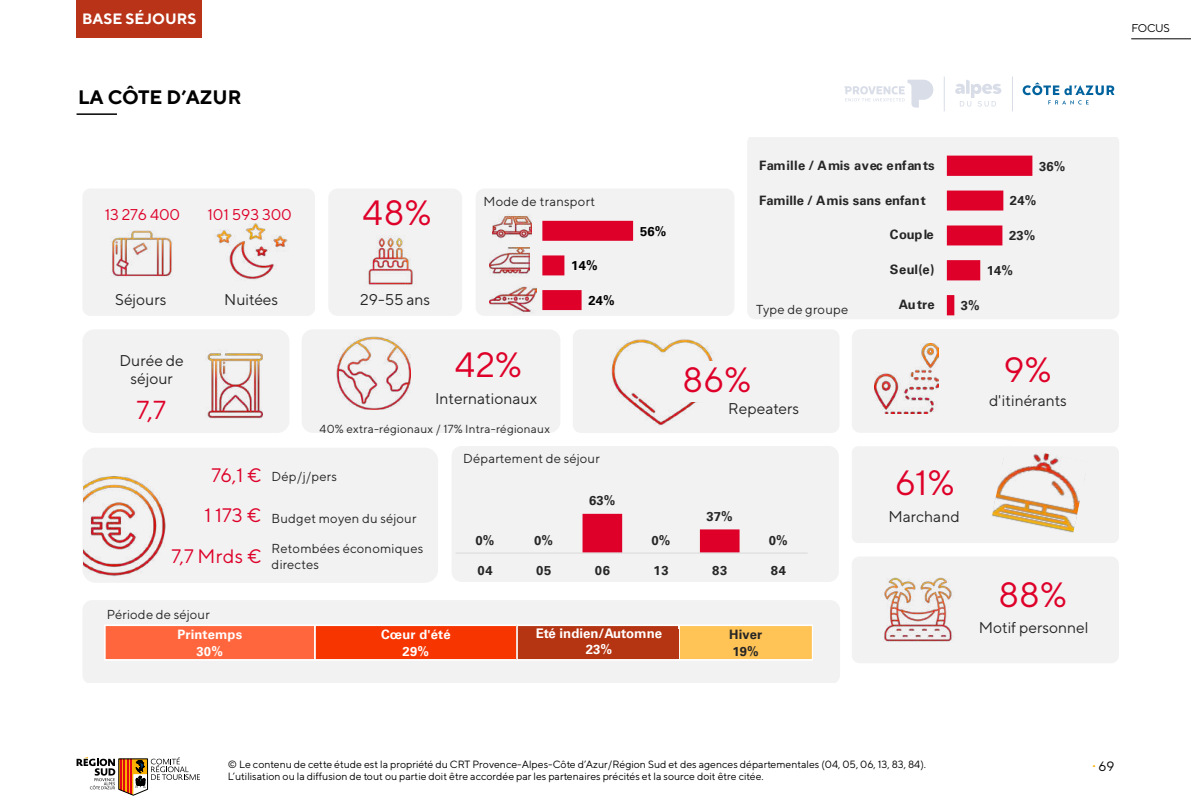
<style>
.page{position:relative;width:1191px;height:808px;background:#fff}
.page>*{position:absolute;margin:0;border:0;box-sizing:border-box;transform-origin:0 0}
.t1{font:35.1px "TT Norms";letter-spacing:.005em;color:#de0029}
.t2{font:25.95px "TT Norms";color:#de0029}
.t3{font:19.5px/41px "TT Norms";letter-spacing:.01em;color:#de0029;text-align:right}
.t4{font:700 19.5px "TT Norms";color:#000}
.t5{font:15.6px/18.1px "TT Norms";letter-spacing:-.005em;color:#262626;text-align:center}
.t6{font:15.6px "TT Norms";letter-spacing:-.005em;color:#de0029}
.t7{font:700 15px "TT Norms";color:#fff}
.t8{font:13.5px "TT Norms";color:#000}
.t9{font:700 13.2px "Univers LT Std";color:#fff}
.t10{font:13.05px/15.6px "TT Norms";letter-spacing:.01em;color:#262626}
.t11{font:700 13.05px/16.8px "Univers";letter-spacing:.015em;color:#262626}
.t12{font:700 13.05px/16.8px "Univers";letter-spacing:.015em;color:#fff;text-align:center}
.t13{font:13.05px/13.2px "TT Norms";letter-spacing:.01em;color:#fff;text-align:center}
.t14{font:700 13.05px "Univers";color:#000}
.t15{font:11.7px "TT Norms";letter-spacing:.02em;color:#262626}
.t16{font:11.25px "TT Norms";letter-spacing:-.03em;color:#000}
.t17{font:10.5px/12px "TT Norms";color:#000}
.s1{font-size:19.5px;color:#de0029}
</style>
<div class="page">
<svg style="left:77px;top:757px;width:123px;height:38px"></svg>
<hr style="left:77px;top:113px;width:40px;height:2px;background:#000">
<hr style="left:1131px;top:38px;width:60px;height:1px;background:#000">
<div style="left:82px;top:188px;width:233px;height:128px;background:#f2f2f2;border-radius:8px"></div>
<img style="left:111px;top:230px;width:61px;height:47px">
<img style="left:216px;top:223px;width:72px;height:57px">
<div style="left:328px;top:188px;width:134px;height:128px;background:#f2f2f2;border-radius:10px"></div>
<div style="left:302px;top:329px;width:258px;height:104px;background:#f2f2f2;border-radius:11px"></div>
<div style="left:82px;top:329px;width:207px;height:104px;background:#f2f2f2;border-radius:12px"></div>
<img style="left:207px;top:353px;width:56px;height:66px">
<div style="left:573px;top:329px;width:266px;height:104px;background:#f2f2f2;border-radius:8px"></div>
<img style="left:611px;top:339px;width:102px;height:87px">
<div style="left:654px;top:361px;width:91px;height:40px;background:#f2f2f2"></div>
<div style="left:852px;top:556px;width:267px;height:107px;background:#f2f2f2;border-radius:8px"></div>
<div style="left:852px;top:329px;width:267px;height:104px;background:#f2f2f2;border-radius:8px"></div>
<img style="left:874px;top:343px;width:64px;height:71px">
<div style="left:852px;top:446px;width:267px;height:97px;background:#f2f2f2;border-radius:6px"></div>
<img style="left:992px;top:453px;width:81px;height:65px">
<img style="left:1002px;top:518px;width:71px;height:15px">
<img style="left:1073px;top:486px;width:7px;height:47px">
<div style="left:82px;top:448px;width:356px;height:135px;background:#f2f2f2;border-radius:13px"></div>
<img style="left:84px;top:475px;width:82px;height:101px">
<div style="left:475px;top:188px;width:259px;height:128px;background:#f2f2f2;border-radius:9px"></div>
<img style="left:489px;top:286px;width:47px;height:28px">
<img style="left:490px;top:247px;width:39px;height:29px">
<img style="left:493px;top:214px;width:39px;height:25px">
<div style="left:747px;top:138px;width:372px;height:181px;background:#f2f2f2"></div>
<div style="left:451px;top:446px;width:387px;height:136px;background:#f2f2f2;border-radius:10px"></div>
<div style="left:83px;top:600px;width:757px;height:83px;background:#f2f2f2"></div>
<img style="left:368px;top:237px;width:45px;height:48px">
<img style="left:337px;top:336px;width:73px;height:74px">
<img style="left:884px;top:577px;width:69px;height:65px">
<svg style="left:542px;top:221px;width:91px;height:89px"></svg>
<svg style="left:947px;top:156px;width:85px;height:159px"></svg>
<svg style="left:582px;top:514px;width:157px;height:39px"></svg>
<hr style="left:456px;top:553px;width:351px;height:1px;background:#d9d9d9">
<div style="left:105px;top:625px;width:210px;height:35px;background:#ff663d"></div>
<div style="left:104px;top:624px;width:212px;height:37px;border:2px solid #fff"></div>
<div style="left:315px;top:625px;width:202px;height:35px;background:#f63500"></div>
<div style="left:314px;top:624px;width:204px;height:37px;border:2px solid #fff"></div>
<div style="left:517px;top:625px;width:162px;height:35px;background:#b53513"></div>
<div style="left:516px;top:624px;width:164px;height:37px;border:2px solid #fff"></div>
<svg style="left:678px;top:624px;width:134px;height:37px;background:#fec969"></svg>
<div style="left:77px;top:0;width:125px;height:37px;background:#b83318"></div>
<hr style="left:944px;top:77px;width:1px;height:34px;background:#d8dde8">
<hr style="left:1012px;top:77px;width:1px;height:34px;background:#d8dde8">
<svg style="left:1022px;top:82px;width:92px;height:22px"></svg>
<svg style="left:844px;top:80px;width:89px;height:28px"></svg>
<svg style="left:955px;top:79px;width:46px;height:28px"></svg>
<div style="left:519px;top:629px;width:160px;height:29px;background:#b53512"></div>
<h3 class="t7" style="left:82px;top:9px;width:116px">BASE SÉJOURS</h3>
<h3 class="t4" style="left:78px;top:85px;width:165px">LA CÔTE D’AZUR</h3>
<h3 class="t6" style="left:105px;top:205px;width:77px">13 276 400</h3>
<h3 class="t5" style="left:115px;top:290px;width:53px">Séjours</h3>
<h3 class="t6" style="left:208px;top:205px;width:86px">101 593 300</h3>
<h1 class="t1" style="left:362px;top:191px;width:71px">48%</h1>
<h3 class="t5" style="left:224px;top:290px;width:55px">Nuitées</h3>
<h3 class="t5" style="left:360px;top:290px;width:72px">29-55 ans</h3>
<p class="t10" style="left:483px;top:194px;width:113px">Mode de transport</p>
<p class="t14" style="left:571px;top:258px;width:28px">14%</p>
<p class="t14" style="left:588px;top:292px;width:28px">24%</p>
<p class="t14" style="left:640px;top:223px;width:28px">56%</p>
<p class="t11" style="left:759px;top:157px;width:177px">Famille / Amis avec enfants</p>
<p class="t11" style="left:759px;top:192px;width:168px">Famille / Amis sans enfant</p>
<p class="t11" style="left:890px;top:226px;width:45px">Couple</p>
<p class="t11" style="left:890px;top:261px;width:46px">Seul(e)</p>
<p class="t11" style="left:898px;top:296px;width:37px">Autre</p>
<p class="t10" style="left:756px;top:301px;width:93px">Type de groupe</p>
<p class="t11" style="left:1039px;top:158px;width:28px">36%</p>
<p class="t11" style="left:1010px;top:192px;width:28px">24%</p>
<p class="t11" style="left:1009px;top:227px;width:28px">23%</p>
<p class="t11" style="left:986px;top:262px;width:28px">14%</p>
<p class="t11" style="left:961px;top:297px;width:20px">3%</p>
<h3 class="t5" style="left:120px;top:351px;width:66px">Durée de séjour</h3>
<h2 class="t2" style="left:136px;top:394px;width:31px">7,7</h2>
<h1 class="t1" style="left:455px;top:343px;width:68px">42%</h1>
<h1 class="t1" style="left:682px;top:358px;width:70px">86%</h1>
<h1 class="t1" style="left:1003px;top:348px;width:49px">9%</h1>
<h3 class="t5" style="left:435px;top:389px;width:104px">Internationaux</h3>
<h3 class="t5" style="left:989px;top:391px;width:79px">d'itinérants</h3>
<h3 class="t5" style="left:728px;top:399px;width:72px">Repeaters</h3>
<p class="t15" style="left:319px;top:421px;width:232px">40% extra-régionaux / 17% Intra-régionaux</p>
<p class="t10" style="left:463px;top:450px;width:138px">Département de séjour</p>
<p class="t10" style="left:211px;top:468px;width:127px"><span class="s1">76,1 €</span> Dép/j/pers</p>
<h3 class="t3" style="left:171px;top:494px;width:91px">1 173 €<br>7,7 Mrds €</h3>
<p class="t10" style="left:272px;top:511px;width:146px">Budget moyen du séjour</p>
<p class="t10" style="left:272px;top:541px;width:153px">Retombées économiques directes</p>
<p class="t10" style="left:107px;top:606px;width:104px">Période de séjour</p>
<p class="t11" style="left:475px;top:532px;width:20px">0%</p>
<p class="t11" style="left:534px;top:532px;width:20px">0%</p>
<p class="t11" style="left:589px;top:492px;width:28px">63%</p>
<p class="t11" style="left:651px;top:532px;width:20px">0%</p>
<p class="t11" style="left:706px;top:508px;width:28px">37%</p>
<p class="t11" style="left:768px;top:532px;width:20px">0%</p>
<p class="t11" style="left:477px;top:562px;width:17px">04</p>
<p class="t11" style="left:536px;top:562px;width:17px">05</p>
<p class="t11" style="left:595px;top:562px;width:17px">06</p>
<p class="t11" style="left:653px;top:562px;width:17px">13</p>
<p class="t11" style="left:712px;top:562px;width:17px">83</p>
<p class="t11" style="left:771px;top:562px;width:17px">84</p>
<p class="t9" style="left:535px;top:626px;width:128px">Eté indien/Automne</p>
<p class="t12" style="left:177px;top:626px;width:66px">Printemps<br>30%</p>
<p class="t12" style="left:381px;top:626px;width:71px">Cœur d'été<br>29%</p>
<p class="t13" style="left:537px;top:630px;width:123px">Eté indien/Automne<br>23%</p>
<p class="t11" style="left:729px;top:626px;width:35px">Hiver<br>19%</p>
<h1 class="t1" style="left:895px;top:461px;width:61px">61%</h1>
<h3 class="t5" style="left:888px;top:507px;width:73px">Marchand</h3>
<h1 class="t1" style="left:998px;top:573px;width:70px">88%</h1>
<h3 class="t5" style="left:979px;top:619px;width:111px">Motif personnel</h3>
<p class="t16" style="left:1131px;top:21px;width:40px">FOCUS</p>
<p class="t17" style="left:228px;top:758px;width:699px">© Le contenu de cette étude est la propriété du CRT Provence-Alpes-Côte d’Azur/Région Sud et des agences départementales (04, 05, 06, 13, 83, 84).<br>L’utilisation ou la diffusion de tout ou partie doit être accordée par les partenaires précités et la source doit être citée.</p>
<p class="t8" style="left:1092px;top:758px;width:24px"><sup>.</sup> 69</p>
</div>
